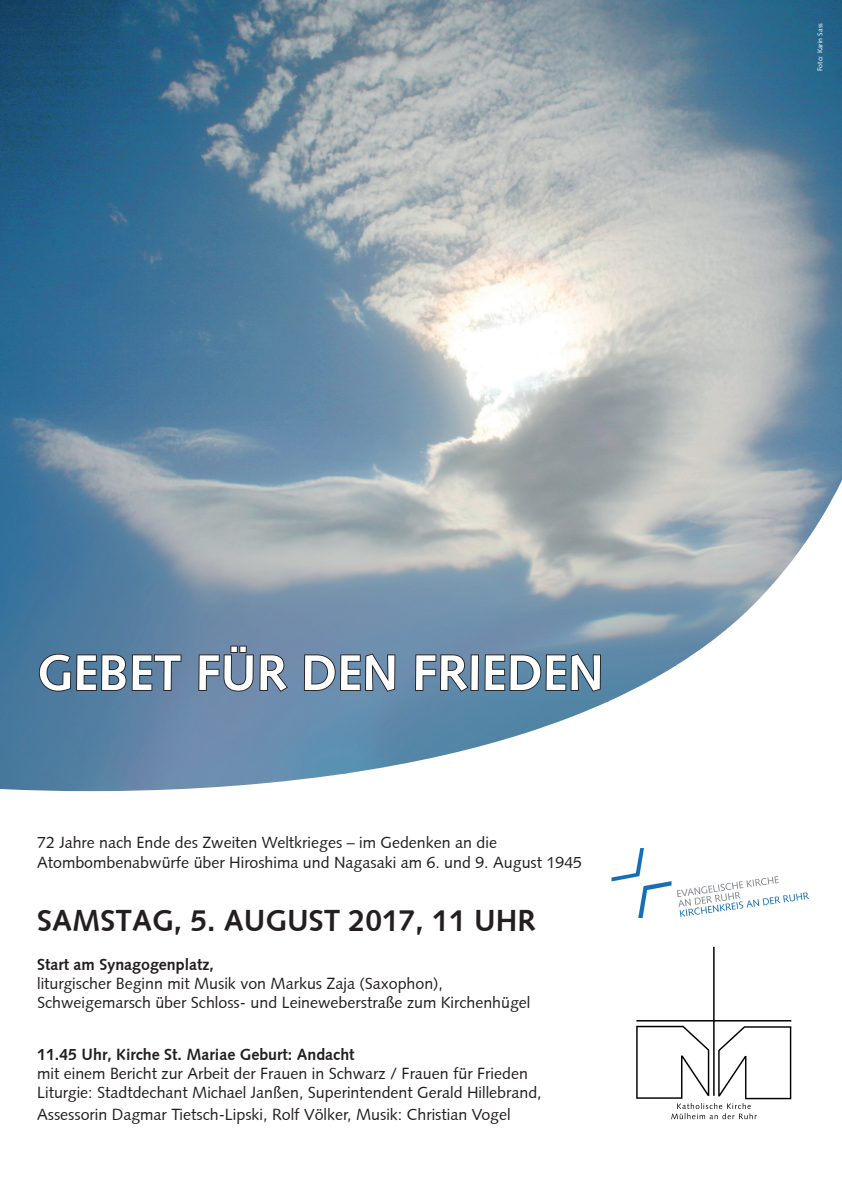
<style>
.page{position:relative;width:842px;height:1191px;background:#fff}
.page>*{position:absolute;margin:0;border:0;box-sizing:border-box;transform-origin:0 0}
.t1{font:700 50px "Syntax";color:#fff}
.t2{font:700 30px "Syntax";color:#231f20}
.t3{font:16px/19.2px "Syntax";color:#231f20}
.t4{font:700 16px "Syntax";color:#231f20}
.t5{font:7px "Syntax";letter-spacing:.01em;color:#fff}
</style>
<div class="page">
<img style="left:636px;top:946px;width:156px;height:174px">
<img style="left:611px;top:848px;width:198px;height:71px">
<img style="left:0;top:0;width:667px;height:377px">
<img style="left:667px;top:0;width:175px;height:522px">
<img style="left:0;top:377px;width:334px;height:414px">
<img style="left:333px;top:377px;width:318px;height:324px">
<img style="left:651px;top:377px;width:17px;height:303px">
<img style="left:778px;top:521px;width:33px;height:36px">
<img style="left:810px;top:521px;width:9px;height:14px">
<img style="left:778px;top:557px;width:17px;height:21px">
<img style="left:667px;top:611px;width:47px;height:55px">
<img style="left:714px;top:611px;width:24px;height:19px">
<svg style="left:714px;top:629px;width:12px;height:10px"></svg>
<svg style="left:667px;top:665px;width:9px;height:6px"></svg>
<img style="left:333px;top:701px;width:112px;height:72px">
<img style="left:445px;top:701px;width:80px;height:54px">
<img style="left:524px;top:701px;width:48px;height:32px">
<img style="left:572px;top:701px;width:37px;height:16px">
<svg style="left:333px;top:773px;width:15px;height:2px"></svg>
<svg style="left:38px;top:653px;width:144px;height:39px;background:#48657f"></svg>
<svg style="left:197px;top:644px;width:92px;height:49px;background:#5f738d"></svg>
<svg style="left:303px;top:652px;width:93px;height:41px;background:#587089"></svg>
<svg style="left:414px;top:652px;width:188px;height:41px;background:#506d85"></svg>
<p class="t5" style="left:816px;top:71px;width:50px;rotate:-90deg">Foto: Karin Sass</p>
<h1 class="t1" style="left:37px;top:644px;width:568px">GEBET FÜR DEN FRIEDEN</h1>
<p class="t3" style="left:37px;top:833px;width:546px">72 Jahre nach Ende des Zweiten Weltkrieges – im Gedenken an die<br>Atombombenabwürfe über Hiroshima und Nagasaki am 6. und 9. August 1945</p>
<h2 class="t2" style="left:37px;top:904px;width:500px">SAMSTAG, 5. AUGUST 2017, 11 UHR</h2>
<p class="t4" style="left:37px;top:955px;width:178px">Start am Synagogenplatz,</p>
<p class="t3" style="left:37px;top:973px;width:495px">liturgischer Beginn mit Musik von Markus Zaja (Saxophon),<br>Schweigemarsch über Schloss- und Leineweberstraße zum Kirchenhügel</p>
<p class="t4" style="left:37px;top:1045px;width:319px">11.45 Uhr, Kirche St. Mariae Geburt: Andacht</p>
<p class="t3" style="left:37px;top:1064px;width:506px">mit einem Bericht zur Arbeit der Frauen in Schwarz / Frauen für Frieden<br>Liturgie: Stadtdechant Michael Janßen, Superintendent Gerald Hillebrand,</p>
<p class="t3" style="left:37px;top:1104px;width:475px">Assessorin Dagmar Tietsch-Lipski, Rolf Völker, Musik: Christian Vogel</p>
</div>
